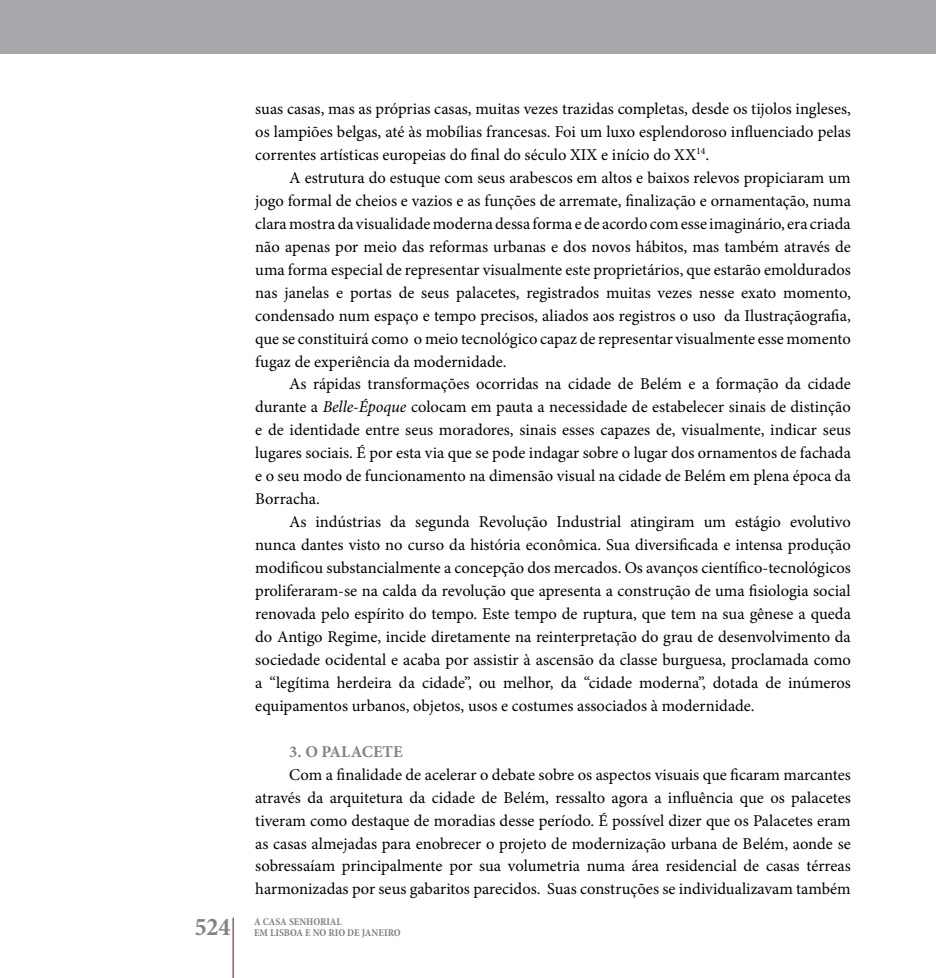
<style>
.page{position:relative;width:936px;height:978px;background:#fff}
.page>*{position:absolute;margin:0;border:0;box-sizing:border-box;transform-origin:0 0}
.t1{font:700 condensed 25.5px "Minion Pro";color:#808285}
.t2{font:16.5px "Minion Pro";color:#000}
.t3{font:700 16.5px "Minion Pro";color:#808285}
.t4{font:700 condensed 10.5px "Minion Pro";color:#808285}
.s1{font-style:italic}
</style>
<div class="page">
<div style="left:0;top:0;width:935px;height:53px;background:#a7a9ac"></div>
<hr style="left:233px;top:918px;width:1px;height:60px;background:#610b1e">
<p class="t2" style="left:255px;top:98px;width:597px">suas casas, mas as próprias casas, muitas vezes trazidas completas, desde os tijolos ingleses,</p>
<p class="t2" style="left:255px;top:121px;width:597px">os lampiões belgas, até às mobílias francesas. Foi um luxo esplendoroso influenciado pelas</p>
<p class="t2" style="left:255px;top:144px;width:455px">correntes artísticas europeias do final do século XIX e início do XX<sup>14</sup>.</p>
<p class="t2" style="left:289px;top:167px;width:563px">A estrutura do estuque com seus arabescos em altos e baixos relevos propiciaram um</p>
<p class="t2" style="left:255px;top:190px;width:597px">jogo formal de cheios e vazios e as funções de arremate, finalização e ornamentação, numa</p>
<p class="t2" style="left:255px;top:212px;width:597px">clara mostra da visualidade moderna dessa forma e de acordo com esse imaginário, era criada</p>
<p class="t2" style="left:255px;top:235px;width:597px">não apenas por meio das reformas urbanas e dos novos hábitos, mas também através de</p>
<p class="t2" style="left:255px;top:258px;width:597px">uma forma especial de representar visualmente este proprietários, que estarão emoldurados</p>
<p class="t2" style="left:255px;top:281px;width:597px">nas janelas e portas de seus palacetes, registrados muitas vezes nesse exato momento,</p>
<p class="t2" style="left:255px;top:304px;width:597px">condensado num espaço e tempo precisos, aliados aos registros o uso da Ilustraçãografia,</p>
<p class="t2" style="left:255px;top:327px;width:597px">que se constituirá como o meio tecnológico capaz de representar visualmente esse momento</p>
<p class="t2" style="left:255px;top:350px;width:253px">fugaz de experiência da modernidade.</p>
<p class="t2" style="left:289px;top:373px;width:563px">As rápidas transformações ocorridas na cidade de Belém e a formação da cidade</p>
<p class="t2" style="left:255px;top:396px;width:597px">durante a <span class="s1">Belle-Époque</span> colocam em pauta a necessidade de estabelecer sinais de distinção</p>
<p class="t2" style="left:255px;top:419px;width:597px">e de identidade entre seus moradores, sinais esses capazes de, visualmente, indicar seus</p>
<p class="t2" style="left:255px;top:442px;width:597px">lugares sociais. É por esta via que se pode indagar sobre o lugar dos ornamentos de fachada</p>
<p class="t2" style="left:255px;top:465px;width:597px">e o seu modo de funcionamento na dimensão visual na cidade de Belém em plena época da</p>
<p class="t2" style="left:255px;top:488px;width:66px">Borracha.</p>
<p class="t2" style="left:289px;top:511px;width:563px">As indústrias da segunda Revolução Industrial atingiram um estágio evolutivo</p>
<p class="t2" style="left:255px;top:534px;width:597px">nunca dantes visto no curso da história econômica. Sua diversificada e intensa produção</p>
<p class="t2" style="left:255px;top:557px;width:597px">modificou substancialmente a concepção dos mercados. Os avanços científico-tecnológicos</p>
<p class="t2" style="left:255px;top:580px;width:597px">proliferaram-se na calda da revolução que apresenta a construção de uma fisiologia social</p>
<p class="t2" style="left:255px;top:603px;width:597px">renovada pelo espírito do tempo. Este tempo de ruptura, que tem na sua gênese a queda</p>
<p class="t2" style="left:255px;top:626px;width:597px">do Antigo Regime, incide diretamente na reinterpretação do grau de desenvolvimento da</p>
<p class="t2" style="left:255px;top:649px;width:597px">sociedade ocidental e acaba por assistir à ascensão da classe burguesa, proclamada como</p>
<p class="t2" style="left:255px;top:672px;width:597px">a “legítima herdeira da cidade”, ou melhor, da “cidade moderna”, dotada de inúmeros</p>
<p class="t2" style="left:255px;top:694px;width:501px">equipamentos urbanos, objetos, usos e costumes associados à modernidade.</p>
<p class="t3" style="left:289px;top:740px;width:115px">3. O PALACETE</p>
<p class="t2" style="left:289px;top:763px;width:563px">Com a finalidade de acelerar o debate sobre os aspectos visuais que ficaram marcantes</p>
<p class="t2" style="left:255px;top:786px;width:597px">através da arquitetura da cidade de Belém, ressalto agora a influência que os palacetes</p>
<p class="t2" style="left:255px;top:809px;width:597px">tiveram como destaque de moradias desse período. É possível dizer que os Palacetes eram</p>
<p class="t2" style="left:255px;top:832px;width:597px">as casas almejadas para enobrecer o projeto de modernização urbana de Belém, aonde se</p>
<p class="t2" style="left:255px;top:855px;width:597px">sobressaíam principalmente por sua volumetria numa área residencial de casas térreas</p>
<p class="t2" style="left:255px;top:878px;width:597px">harmonizadas por seus gabaritos parecidos. Suas construções se individualizavam também</p>
<p class="t4" style="left:254px;top:915px;width:89px">A CASA SENHORIAL</p>
<p class="t1" style="left:195px;top:909px;width:37px">524</p>
<p class="t4" style="left:254px;top:925px;width:148px">EM LISBOA E NO RIO DE JANEIRO</p>
</div>
